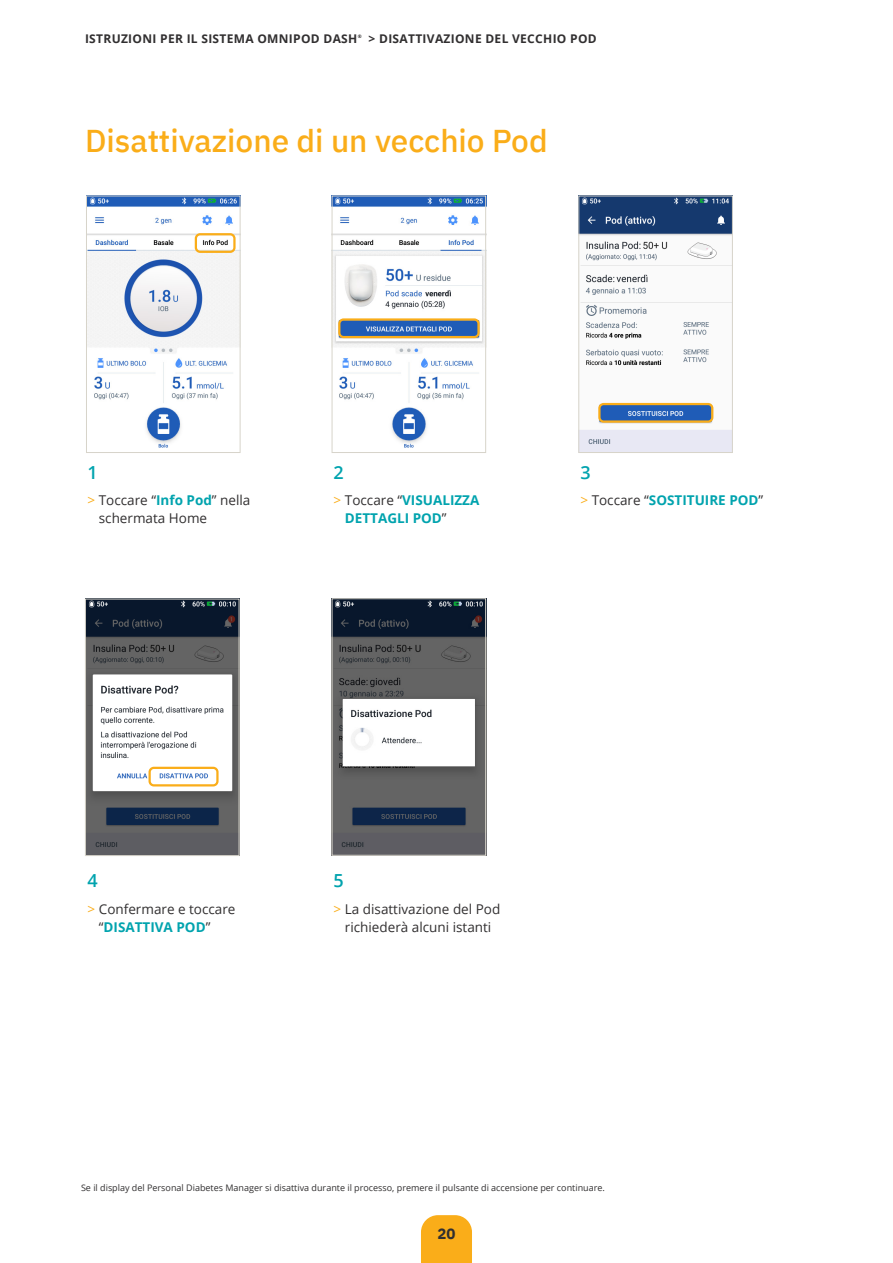
<style>
.page{position:relative;width:893px;height:1263px;background:#fff}
.page>*{position:absolute;margin:0;border:0;box-sizing:border-box;transform-origin:0 0}
.t1{font:500 31.5px "IBM Plex Sans";color:#faad19}
.t2{font:600 18px "Open Sans";color:#00a3ae}
.t3{font:700 15px "IBM Plex Sans";color:#312f30}
.t4{font:13.5px/18px "Open Sans";color:#312f30}
.t5{font:700 13.5px/18px "Open Sans";color:#00a3ae}
.t6{font:700 12px "Open Sans";letter-spacing:.025em;color:#312f30}
.Text_7_8{font:9px "Open Sans";color:#312f30}
.t7{font:700 4.8px "Open Sans";color:#312f30}
.s1{color:#faad19}
.s2{font-weight:700;color:#00a3ae}
.s3{font-weight:400;color:#faad19}
.s4{font-weight:400;color:#312f30}
</style>
<div class="page">
<svg style="left:421px;top:1215px;width:51px;height:48px;background:#fab125"></svg>
<img style="left:88px;top:198px;width:150px;height:250px">
<div style="left:86px;top:196px;width:154px;height:257px;border:1px solid #d7d4ca"></div>
<img style="left:334px;top:198px;width:150px;height:250px">
<div style="left:332px;top:196px;width:154px;height:257px;border:1px solid #d7d4ca"></div>
<img style="left:580px;top:198px;width:151px;height:253px">
<div style="left:578px;top:196px;width:155px;height:257px;border:1px solid #d7d4ca"></div>
<img style="left:87px;top:601px;width:150px;height:253px">
<div style="left:85px;top:599px;width:154px;height:257px;border:1px solid #d7d4ca"></div>
<img style="left:334px;top:600px;width:150px;height:254px">
<div style="left:332px;top:598px;width:154px;height:258px;border:1px solid #d7d4ca"></div>
<div style="left:598px;top:403px;width:115px;height:20px;border:2px solid #faad19;border-radius:4px"></div>
<div style="left:338px;top:318px;width:142px;height:20px;border:2px solid #faad19;border-radius:4px"></div>
<div style="left:195px;top:233px;width:41px;height:20px;border:2px solid #faad19;border-radius:4px"></div>
<div style="left:148px;top:767px;width:71px;height:19px;border:2px solid #faad19;border-radius:4px"></div>
<p class="t6" style="left:85px;top:30px;width:274px">ISTRUZIONI PER IL SISTEMA OMNIPOD DASH</p>
<p class="t7" style="left:358px;top:33px;width:5px">®</p>
<p class="t6" style="left:369px;top:30px;width:230px">&gt; DISATTIVAZIONE DEL VECCHIO POD</p>
<p class="t1" style="left:85px;top:116px;width:464px">Disattivazione di un vecchio Pod</p>
<p class="t2" style="left:88px;top:460px;width:12px">1</p>
<p class="t4" style="left:99px;top:491px;width:153px;text-indent:-11px"><span class="s1">&gt;</span> Toccare “<span class="s2">Info Pod</span>” nella schermata Home</p>
<p class="t2" style="left:334px;top:460px;width:12px">2</p>
<p class="t5" style="left:345px;top:491px;width:136px;text-indent:-11px"><span class="s3">&gt;</span> <span class="s4">Toccare “</span>VISUALIZZA<br>DETTAGLI POD<span class="s4">”</span></p>
<p class="t2" style="left:580px;top:460px;width:12px">3</p>
<p class="t5" style="left:580px;top:491px;width:184px"><span class="s3">&gt;</span> <span class="s4">Toccare “</span>SOSTITUIRE POD<span class="s4">”</span></p>
<p class="t2" style="left:88px;top:868px;width:12px">4</p>
<p class="t4" style="left:99px;top:899px;width:138px;text-indent:-11px"><span class="s1">&gt;</span> Confermare e toccare “<span class="s2">DISATTIVA POD</span>”</p>
<p class="t2" style="left:334px;top:868px;width:12px">5</p>
<p class="t4" style="left:334px;top:899px;width:168px;text-align:center"><span class="s1">&gt;</span> La disattivazione del Pod richiederà alcuni istanti</p>
<p class="Text_7_8" style="left:81px;top:1181px;width:525px">Se il display del Personal Diabetes Manager si disattiva durante il processo, premere il pulsante di accensione per continuare.</p>
<p class="t3" style="left:437px;top:1222px;width:19px">20</p>
</div>
